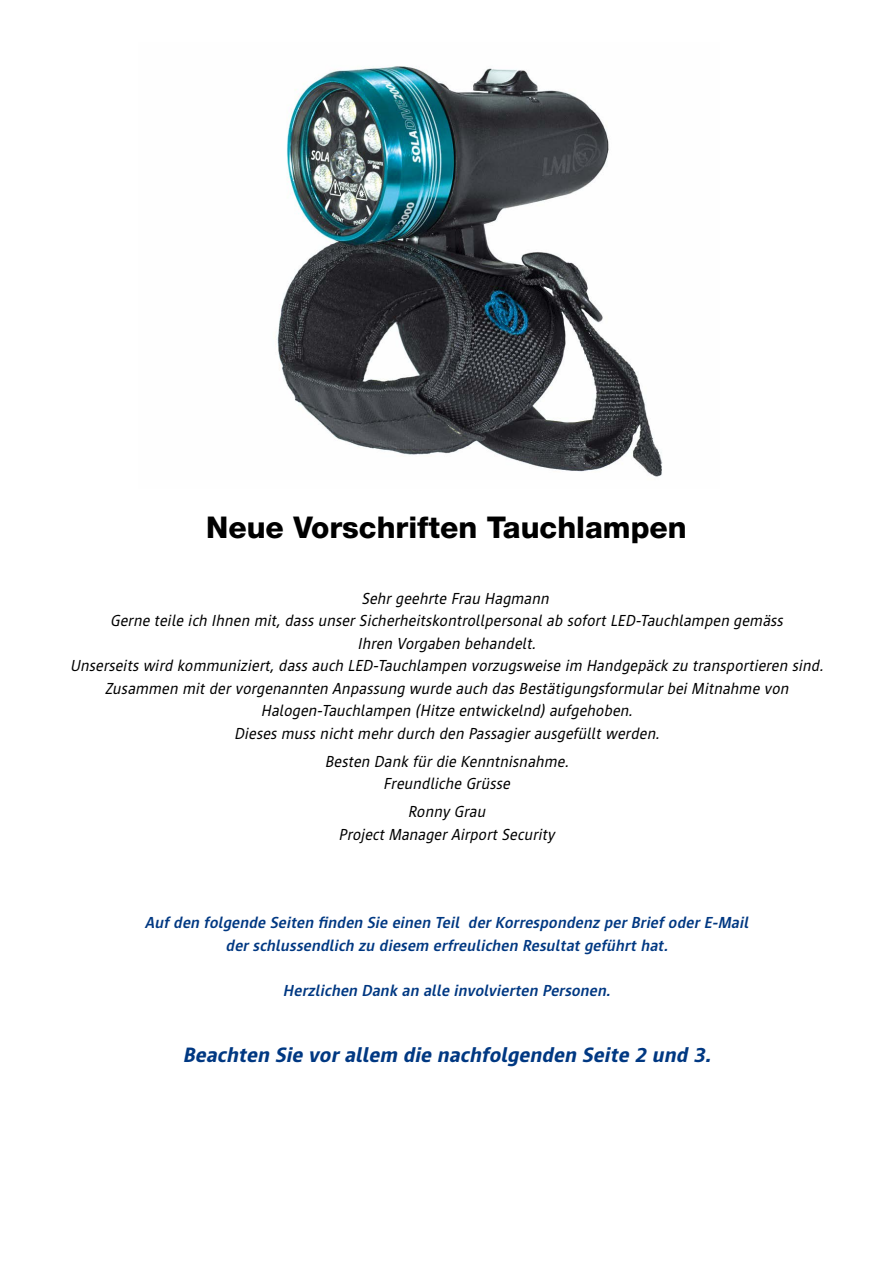
<style>
.page{position:relative;width:893px;height:1263px;background:#fff}
.page>*{position:absolute;margin:0;border:0;box-sizing:border-box;transform-origin:0 0}
.t1{font:800 30px "Helvetica Neue";color:#000}
.t2{font:italic 800 21px "Cast";color:#003882}
.t3{font:italic 16.2px/22.5px "Cast";color:#000;text-align:center}
.t4{font:italic 700 16.2px/22.5px "Cast";color:#003882;text-align:center}
</style>
<div class="page">
<img style="left:277px;top:66px;width:386px;height:411px">
<h1 class="t1" style="left:206px;top:510px;width:482px">Neue Vorschriften Tauchlampen</h1>
<p class="t3" style="left:361px;top:587px;width:192px">Sehr geehrte Frau Hagmann</p>
<p class="t3" style="left:110px;top:610px;width:677px">Gerne teile ich Ihnen mit, dass unser Sicherheitskontrollpersonal ab sofort LED-Tauchlampen gemäss</p>
<p class="t3" style="left:357px;top:632px;width:183px">Ihren Vorgaben behandelt.</p>
<p class="t3" style="left:70px;top:655px;width:758px">Unserseits wird kommuniziert, dass auch LED-Tauchlampen vorzugsweise im Handgepäck zu transportieren sind.</p>
<p class="t3" style="left:105px;top:677px;width:689px">Zusammen mit der vorgenannten Anpassung wurde auch das Bestätigungsformular bei Mitnahme von</p>
<p class="t3" style="left:261px;top:700px;width:376px">Halogen-Tauchlampen (Hitze entwickelnd) aufgehoben.</p>
<p class="t3" style="left:234px;top:722px;width:430px">Dieses muss nicht mehr durch den Passagier ausgefüllt werden.</p>
<p class="t3" style="left:325px;top:750px;width:248px">Besten Dank für die Kenntnisnahme.<br>Freundliche Grüsse</p>
<p class="t3" style="left:338px;top:800px;width:221px">Ronny Grau<br>Project Manager Airport Security</p>
<p class="t4" style="left:145px;top:911px;width:608px">Aufden folgende Seiten finden Sie einen Teil derKorrespondenz perBriefoderE-Mail derschlussendlich zu diesem erfreulichen Resultatgeführthat.</p>
<p class="t4" style="left:283px;top:978px;width:332px">Herzlichen Dank an alle involvierten Personen.</p>
<p class="t2" style="left:183px;top:1042px;width:534px">Beachten Sie vorallem die nachfolgenden Seite 2 und 3.</p>
</div>
